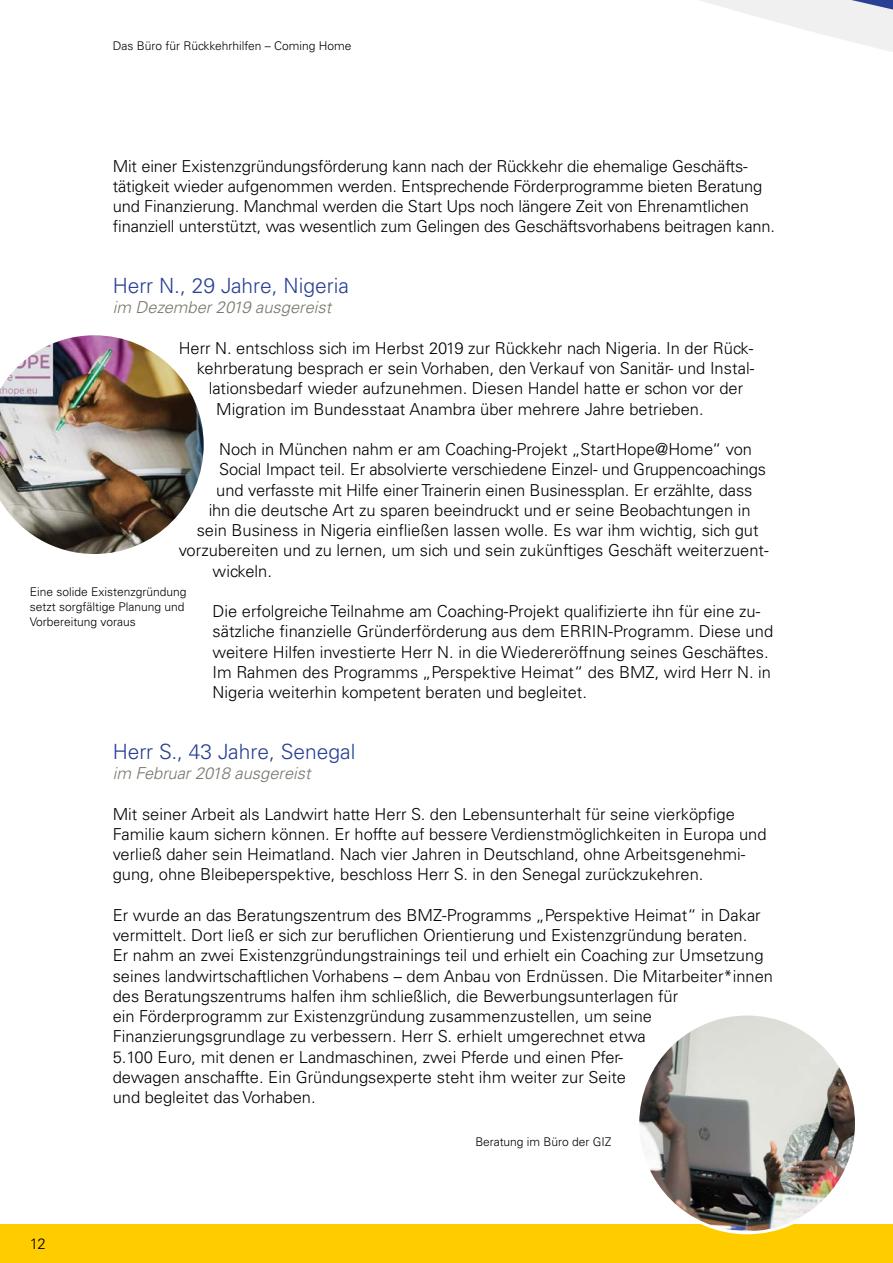
<style>
.page{position:relative;width:893px;height:1263px;background:#fff}
.page>*{position:absolute;margin:0;border:0;box-sizing:border-box;transform-origin:0 0}
.t1{font:300 21px "Univers";color:#294094}
.t2{font:300 16.5px/20.2px "Univers";color:#000}
.t3{font:italic 300 16.5px "Univers";color:#77766c}
.t4{font:300 15px "Univers";color:#000}
.t5{font:300 12px/14.7px "Univers";color:#000}
</style>
<div class="page">
<svg style="left:700px;top:0;width:193px;height:52px;fill:#f0f0f0"></svg>
<div style="left:0;top:1225px;width:893px;height:38px;background:#fc0"></div>
<img style="left:638px;top:1014px;width:218px;height:219px;border-radius:109px">
<img style="left:0;top:335px;width:204px;height:219px">
<p class="t5" style="left:113px;top:38px;width:240px">Das Büro für Rückkehrhilfen – Coming Home</p>
<p class="t2" style="left:113px;top:156px;width:664px">Mit einer Existenzgründungsförderung kann nach der Rückkehr die ehemalige Geschäfts&shy;tätigkeit wieder aufgenommen werden. Entsprechende Förderprogramme bieten Beratung und Finanzierung. Manchmal werden die Start Ups noch längere Zeit von Ehrenamtlichen finanziell unterstützt, was wesentlich zum Gelingen des Geschäftsvorhabens beitragen kann.</p>
<p class="t1" style="left:113px;top:273px;width:238px">Herr N., 29 Jahre, Nigeria</p>
<p class="t3" style="left:113px;top:297px;width:220px">im Dezember 2019 ausgereist</p>
<p class="t2" style="left:179px;top:338px;width:576px">Herr N. entschloss sich im Herbst 2019 zur Rückkehr nach Nigeria. In der Rück-</p>
<p class="t2" style="left:197px;top:358px;width:559px">kehrberatung besprach er sein Vorhaben, den Verkauf von Sanitär- und Instal-</p>
<p class="t2" style="left:209px;top:378px;width:536px">lationsbedarf wieder aufzunehmen. Diesen Handel hatte er schon vor der</p>
<p class="t2" style="left:216px;top:399px;width:489px">Migration im Bundesstaat Anambra über mehrere Jahre betrieben.</p>
<p class="t2" style="left:219px;top:439px;width:534px">Noch in München nahm er am Coaching-Projekt „StartHope@Home“ von</p>
<p class="t2" style="left:219px;top:459px;width:548px">Social Impact teil. Er absolvierte verschiedene Einzel- und Gruppencoachings</p>
<p class="t2" style="left:216px;top:480px;width:538px">und verfasste mit Hilfe einer Trainerin einen Businessplan. Er erzählte, dass</p>
<p class="t2" style="left:209px;top:500px;width:543px">ihn die deutsche Art zu sparen beeindruckt und er seine Beobachtungen in</p>
<p class="t2" style="left:197px;top:520px;width:563px">sein Business in Nigeria einfließen lassen wolle. Es war ihm wichtig, sich gut</p>
<p class="t2" style="left:179px;top:540px;width:591px">vorzubereiten und zu lernen, um sich und sein zukünftiges Geschäft weiterzuent-</p>
<p class="t2" style="left:213px;top:561px;width:61px">wickeln.</p>
<p class="t2" style="left:213px;top:601px;width:562px">Die erfolgreiche Teilnahme am Coaching-Projekt qualifizierte ihn für eine zu&shy;sätzliche finanzielle Gründerförderung aus dem ERRIN-Programm. Diese und weitere Hilfen investierte Herr N. in die Wiedereröffnung seines Geschäftes.<br>Im Rahmen des Programms „Perspektive Heimat“ des BMZ, wird Herr N. in Nigeria weiterhin kompetent beraten und begleitet.</p>
<p class="t5" style="left:30px;top:585px;width:158px">Eine solide Existenzgründung setzt sorgfältige Planung und<br>Vorbereitung voraus</p>
<p class="t4" style="left:30px;top:1235px;width:17px">12</p>
<p class="t1" style="left:113px;top:739px;width:244px">Herr S., 43 Jahre, Senegal</p>
<p class="t3" style="left:113px;top:763px;width:199px">im Februar 2018 ausgereist</p>
<p class="t2" style="left:113px;top:804px;width:655px">Mit seiner Arbeit als Landwirt hatte Herr S. den Lebensunterhalt für seine vierköpfige Familie kaum sichern können. Er hoffte auf bessere Verdienstmöglichkeiten in Europa und verließ daher sein Heimatland. Nach vier Jahren in Deutschland, ohne Arbeitsgenehmi&shy;gung, ohne Bleibeperspektive, beschloss Herr S. in den Senegal zurückzukehren.</p>
<p class="t2" style="left:113px;top:905px;width:662px">Er wurde an das Beratungszentrum des BMZ-Programms „Perspektive Heimat“ in Dakar vermittelt. Dort ließ er sich zur beruflichen Orientierung und Existenzgründung beraten.<br>Er nahm an zwei Existenzgründungstrainings teil und erhielt ein Coaching zur Umsetzung seines landwirtschaftlichen Vorhabens – dem Anbau von Erdnüssen. Die Mitarbeiter*innen des Beratungszentrums halfen ihm schließlich, die Bewerbungsunterlagen für<br>ein Förderprogramm zur Existenzgründung zusammenzustellen, um seine Finanzierungsgrundlage zu verbessern. Herr S. erhielt umgerechnet etwa<br>5.100 Euro, mit denen er Landmaschinen, zwei Pferde und einen Pfer-<br>dewagen anschaffte. Ein Gründungsexperte steht ihm weiter zur Seite<br>und begleitet das Vorhaben.</p>
<p class="t5" style="left:475px;top:1134px;width:138px">Beratung im Büro der GIZ</p>
</div>
